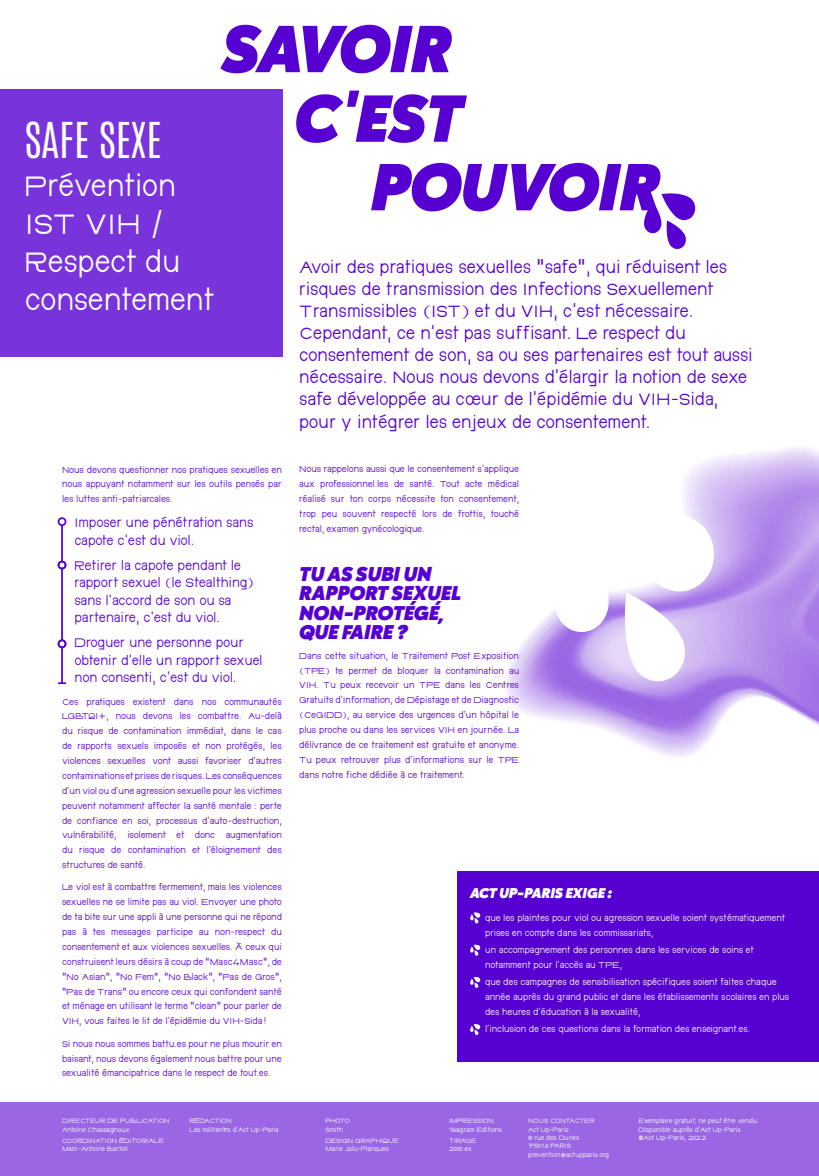
<style>
.page{position:relative;width:819px;height:1176px;background:#fff}
.page>*{position:absolute;margin:0;border:0;box-sizing:border-box;transform-origin:0 0}
.t1{font:300 42px "Antonio";color:#fff}
.t2{font:31.5px/37.8px "DI Ndong";letter-spacing:-.02em;color:#fff}
.t3{font:italic 900 21px/19.2px "Galatea";color:#5600d2}
.t4{font:18.38px/22.1px "DI Ndong";letter-spacing:-.015em;color:#5600d2}
.t5{font:italic 900 14.88px "Galatea";color:#fff}
.t6{font:14px/17.5px "DI Ndong";letter-spacing:-.02em;color:#5600d2}
.t7{font:9.62px/14.9px "DI Ndong";letter-spacing:-.015em;color:#5600d2;text-align:justify}
.t8{font:9.62px/14.9px "DI Ndong";letter-spacing:-.02em;color:#fff}
.t9{font:7px/8.4px "DI Ndong";letter-spacing:-.015em;color:#fff}
.t10{font:7px/8.4px "DI Ndong";letter-spacing:-.035em;color:#fff}
.t11{font:7px/8.4px "DI Ndong";letter-spacing:-.055em;color:#fff}
</style>
<div class="page">
<img style="left:505px;top:448px;width:314px;height:309px">
<div style="left:457px;top:871px;width:362px;height:190px;background:#5600d2"></div>
<div style="left:0;top:89px;width:282px;height:268px;background:#7833db"></div>
<svg style="left:470px;top:912px;width:10px;height:11px"></svg>
<svg style="left:470px;top:944px;width:10px;height:11px"></svg>
<svg style="left:470px;top:977px;width:10px;height:11px"></svg>
<svg style="left:470px;top:1024px;width:10px;height:11px"></svg>
<svg style="left:554px;top:508px;width:160px;height:173px"></svg>
<hr style="left:61px;top:525px;width:2px;height:36px;background:#5600d2">
<div style="left:58px;top:517px;width:8px;height:9px;border:2px solid #5600d2;border-radius:50%"></div>
<div style="left:58px;top:560px;width:8px;height:9px;border:2px solid #5600d2;border-radius:50%"></div>
<hr style="left:61px;top:568px;width:2px;height:72px;background:#5600d2">
<div style="left:58px;top:561px;width:8px;height:8px;border:2px solid #5600d2;border-radius:50%"></div>
<hr style="left:61px;top:647px;width:2px;height:36px;background:#5600d2">
<div style="left:58px;top:639px;width:8px;height:9px;border:2px solid #5600d2;border-radius:50%"></div>
<svg style="left:58px;top:682px;width:8px;height:2px"></svg>
<div style="left:0;top:1102px;width:819px;height:74px;background:#9a66e4"></div>
<svg style="left:220px;top:25px;width:232px;height:48px"></svg>
<svg style="left:296px;top:91px;width:171px;height:52px"></svg>
<svg style="left:371px;top:163px;width:324px;height:86px"></svg>
<h1 class="t1" style="left:25px;top:111px;width:138px">SAFE SEXE</h1>
<h2 class="t2" style="left:25px;top:166px;width:191px">Prévention<br>IST VIH /<br>Respect du consentement</h2>
<p class="t7" style="left:62px;top:462px;width:221px">Nous devons questionner nos pratiques sexuelles en nous appuyant notamment sur les outils pensés par les luttes anti-patriarcales.</p>
<h3 class="t6" style="left:74px;top:514px;width:181px">Imposer une pénétration sans capote c’est du viol.</h3>
<h3 class="t6" style="left:74px;top:556px;width:181px">Retirer la capote pendant le rapport sexuel (le Stealthing) sans l’accord de son ou sa partenaire, c’est du viol.</h3>
<h3 class="t6" style="left:74px;top:633px;width:190px">Droguer une personne pour obtenir d’elle un rapport sexuel non consenti, c’est du viol.</h3>
<p class="t7" style="left:62px;top:694px;width:221px">Ces pratiques existent dans nos communautés LGBTQI+, nous devons les combattre. Au-delà du risque de contamination immédiat, dans le cas de rapports sexuels imposés et non protégés, les violences sexuelles vont aussi favoriser d’autres contaminations et prises de risques. Les conséquences d’un viol ou d’une agression sexuelle pour les victimes peuvent notamment affecter la santé mentale : perte de confiance en soi, processus d’auto-destruction, vulnérabilité, isolement et donc augmentation du risque de contamination et l’éloignement des structures de santé.</p>
<p class="t7" style="left:62px;top:879px;width:221px">Le viol est à combattre fermement, mais les violences sexuelles ne se limite pas au viol. Envoyer une photo de ta bite sur une appli à une personne qui ne répond pas à tes messages participe au non-respect du consentement et aux violences sexuelles. À ceux qui construisent leurs désirs à coup de “Masc4Masc”, de “No Asian”, “No Fem”, “No Black”, “Pas de Gros”, “Pas de Trans” ou encore ceux qui confondent santé et ménage en utilisant le terme “clean” pour parler de VIH, vous faites le lit de l’épidémie du VIH-Sida !</p>
<p class="t7" style="left:62px;top:1036px;width:221px">Si nous nous sommes battu.es pour ne plus mourir en baisant, nous devons également nous battre pour une sexualité émancipatrice dans le respect de tout.es.</p>
<p class="t4" style="left:299px;top:256px;width:455px">Avoir des pratiques sexuelles “safe”, qui réduisent les risques de transmission des Infections Sexuellement Transmissibles (IST) et du VIH, c’est nécessaire.<br>Cependant, ce n’est pas suffisant. Le respect du consentement de son, sa ou ses partenaires est tout aussi nécessaire. Nous nous devons d’élargir la notion de sexe safe développée au cœur de l’épidémie du VIH-Sida, pour y intégrer les enjeux de consentement.</p>
<p class="t7" style="left:299px;top:462px;width:221px">Nous rappelons aussi que le consentement s’applique aux professionnel.les de santé. Tout acte médical réalisé sur ton corps nécessite ton consentement, trop peu souvent respecté lors de frottis, touché rectal, examen gynécologique.</p>
<h3 class="t3" style="left:299px;top:564px;width:163px">TU AS SUBI UN<br>RAPPORT SEXUEL<br>NON-PROTÉGÉ,<br>QUE FAIRE ?</h3>
<p class="t7" style="left:299px;top:648px;width:221px">Dans cette situation, le Traitement Post Exposition (TPE) te permet de bloquer la contamination au VIH. Tu peux recevoir un TPE dans les Centres Gratuits d'Information, de Dépistage et de Diagnostic (CeGIDD), au service des urgences d’un hôpital le plus proche ou dans les services VIH en journée. La délivrance de ce traitement est gratuite et anonyme.<br>Tu peux retrouver plus d’informations sur le TPE dans notre fiche dédiée à ce traitement.</p>
<h3 class="t5" style="left:470px;top:883px;width:143px">ACT UP-PARIS EXIGE :</h3>
<p class="t8" style="left:485px;top:910px;width:302px">que les plaintes pour viol ou agression sexuelle soient systématiquement prises en compte dans les commissariats,</p>
<p class="t8" style="left:485px;top:942px;width:270px">un accompagnement des personnes dans les services de soins et notamment pour l’accès au TPE,</p>
<p class="t8" style="left:485px;top:974px;width:306px">que des campagnes de sensibilisation spécifiques soient faites chaque année auprès du grand public et dans les établissements scolaires en plus des heures d’éducation à la sexualité,</p>
<p class="t8" style="left:485px;top:1021px;width:267px">l’inclusion de ces questions dans la formation des enseignant.es.</p>
<p class="t9" style="left:62px;top:1116px;width:109px">Directeur de publication<br>Antoine Chassagnoux</p>
<p class="t9" style="left:62px;top:1136px;width:103px">Coord ination éd itoriale<br>Marc-Antoine Bartoli</p>
<p class="t10" style="left:189px;top:1116px;width:91px">Rédaction<br>Les militant·es d’Act Up-Paris</p>
<p class="t9" style="left:449px;top:1116px;width:55px">Impression<br>Wagram Editions</p>
<p class="t11" style="left:449px;top:1136px;width:29px">Tirage<br>2000 ex</p>
<p class="t9" style="left:325px;top:1116px;width:26px">Photo<br>Smith</p>
<p class="t9" style="left:325px;top:1136px;width:75px">Design graphique<br>Marie Jolu-Planques</p>
<p class="t9" style="left:528px;top:1116px;width:82px">N ous contacter<br>Act Up-Paris<br>8 rue des Dunes<br>75019 PARIS prevention@actupparis.org</p>
<p class="t9" style="left:638px;top:1116px;width:123px">Exemplaire gratuit,ne peutêtre vendu.<br>Disponible auprès d’Act Up-Paris<br>©Act Up-Paris, 2022</p>
</div>
